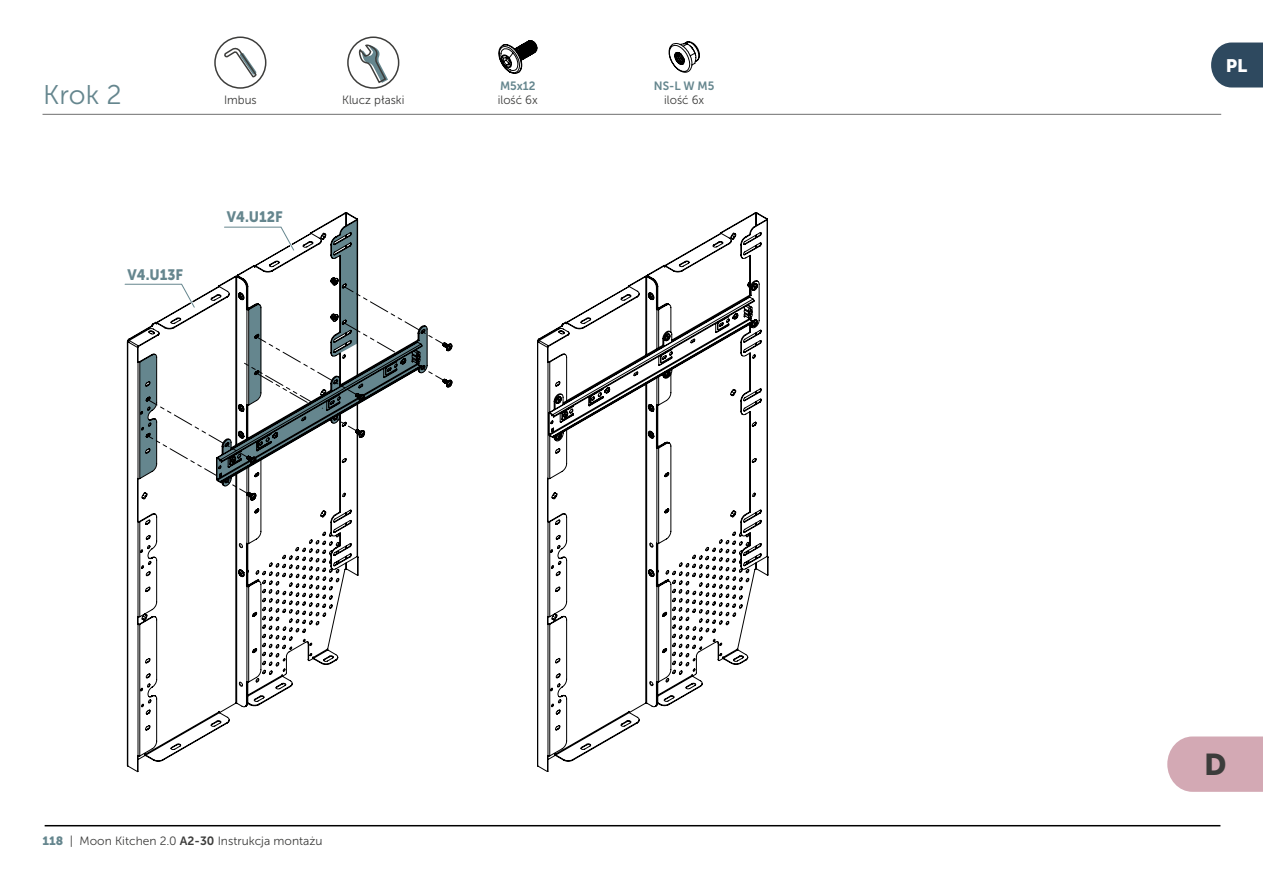
<style>
.page{position:relative;width:1263px;height:893px;background:#fff}
.page>*{position:absolute;margin:0;border:0;box-sizing:border-box;transform-origin:0 0}
.t1{font:30px "Museo Sans 900";color:#3c3c3b}
.t2{font:27px "Museo Sans 300";color:#65868e}
.t3{font:18px "Museo Sans 900";color:#fff}
.t4{font:15px "Museo Sans 900";color:#65868e;scale:.92 1}
.t5{font:12px "Museo Sans 300";color:#3c3c3b}
.t6{font:12px "Museo Sans 700";color:#65868e}
.s1{font-family:"Museo Sans 900";color:#65868e}
.s2{font-family:"Museo Sans 700"}
</style>
<div class="page">
<hr style="left:45px;top:825px;width:1175px;height:1px;background:#000">
<svg style="left:127px;top:342px;width:325px;height:430px"></svg>
<svg style="left:239px;top:543px;width:4px;height:5px"></svg>
<svg style="left:239px;top:682px;width:4px;height:4px"></svg>
<svg style="left:537px;top:213px;width:231px;height:559px"></svg>
<svg style="left:649px;top:543px;width:4px;height:4px"></svg>
<svg style="left:649px;top:681px;width:4px;height:5px"></svg>
<svg style="left:124px;top:212px;width:320px;height:282px"></svg>
<hr style="left:43px;top:114px;width:1178px;height:1px;background:#6e6e6e">
<svg style="left:214px;top:36px;width:53px;height:53px"></svg>
<div style="left:347px;top:37px;width:52px;height:52px;border:2px solid #3d3d3b;border-radius:50%"></div>
<svg style="left:358px;top:43px;width:30px;height:41px"></svg>
<svg style="left:498px;top:40px;width:39px;height:34px"></svg>
<svg style="left:669px;top:41px;width:31px;height:32px"></svg>
<svg style="left:1211px;top:43px;width:52px;height:45px;background:#415a6e"></svg>
<svg style="left:1167px;top:736px;width:96px;height:56px;background:#d6afb9"></svg>
<h2 class="t2" style="left:43px;top:80px;width:80px">Krok 2</h2>
<p class="t4" style="left:128px;top:266px;width:62px">V4.U13F</p>
<p class="t5" style="left:224px;top:94px;width:34px">Imbus</p>
<p class="t5" style="left:342px;top:94px;width:64px">Klucz płaski</p>
<p class="t4" style="left:227px;top:209px;width:62px">V4.U12F</p>
<p class="t6" style="left:500px;top:79px;width:37px">M5x12</p>
<p class="t5" style="left:498px;top:94px;width:42px">ilość 6x</p>
<p class="t6" style="left:654px;top:79px;width:62px">NS-L W M5</p>
<p class="t5" style="left:664px;top:94px;width:42px">ilość 6x</p>
<p class="t5" style="left:43px;top:834px;width:281px"><span class="s1">118</span> | Moon Kitchen 2.0 <span class="s2">A2-30</span> Instrukcja montażu</p>
<h3 class="t3" style="left:1226px;top:55px;width:23px">PL</h3>
<h1 class="t1" style="left:1204px;top:748px;width:24px">D</h1>
</div>
